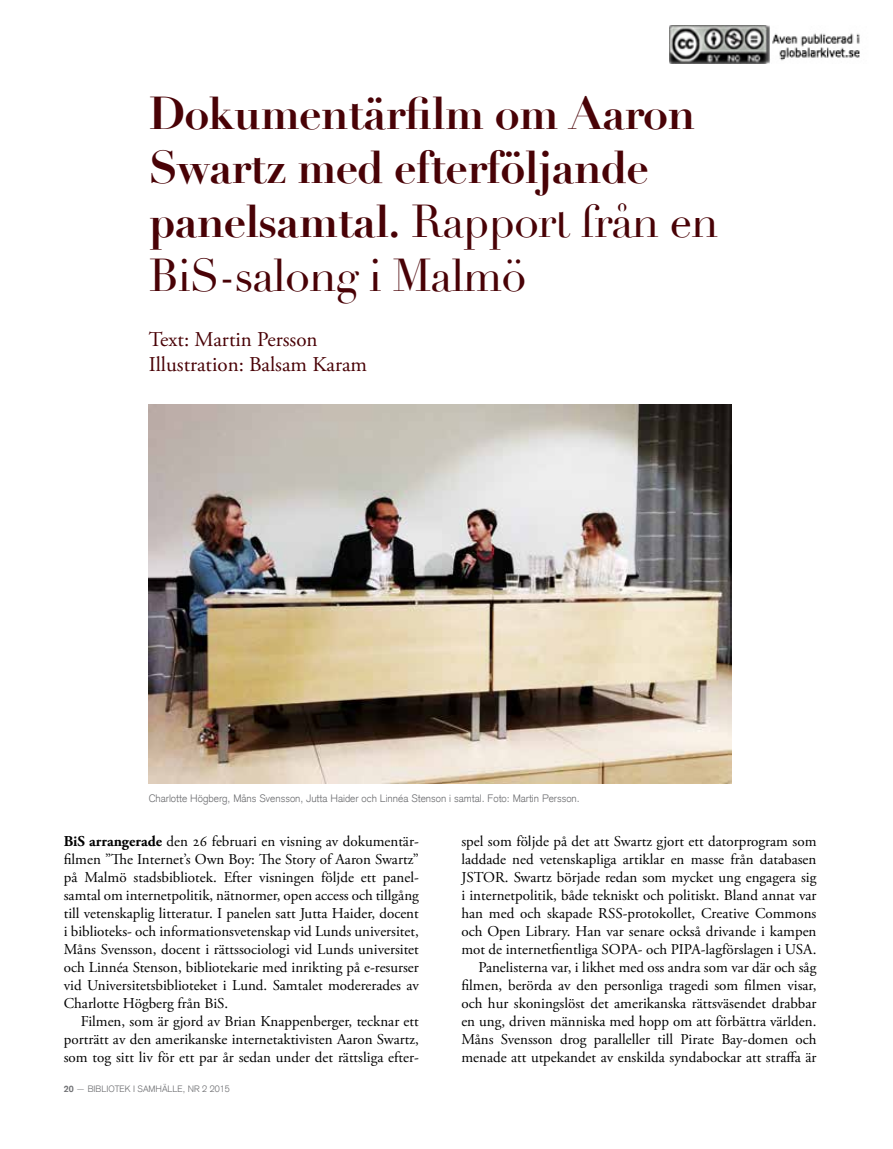
<style>
.page{position:relative;width:893px;height:1149px;background:#fff}
.page>*{position:absolute;margin:0;border:0;box-sizing:border-box;transform-origin:0 0}
.t1{font:700 45px/54px "Didot";letter-spacing:-.025em;color:#490206}
.t2{font:21px/25.2px "Adobe Garamond Pro";color:#490206}
.t3{font:15px/18px "Adobe Garamond Pro";color:#000;text-align:justify}
.t4{font:300 10.5px "Akzidenz Grotesk";color:#6d6e71}
.t5{font:300 9px "Akzidenz Grotesk";color:#6d6e71}
.s1{font-weight:400}
.s2{font-weight:700}
</style>
<div class="page">
<img style="left:149px;top:404px;width:582px;height:379px">
<img style="left:670px;top:25px;width:190px;height:39px">
<h1 class="t1" style="left:149px;top:86px;width:571px">Dokumentärfilm om Aaron<br>Swartz med efterföljande panelsamtal. <span class="s1">Rapport från en<br>BiS-salong i Malmö</span></h1>
<h2 class="t2" style="left:149px;top:327px;width:220px">Text: Martin Persson<br>Illustration: Balsam Karam</h2>
<p class="t4" style="left:149px;top:791px;width:432px">Charlotte Högberg, Måns Svensson, Jutta Haider och Linnéa Stenson i samtal. Foto: Martin Persson.</p>
<p class="t3" style="left:64px;top:832px;width:357px"><span class="s2">BiS arrangerade</span> den 26 februari en visning av dokumentär&shy;filmen ”The Internet’s Own Boy: The Story of Aaron Swartz” på Malmö stadsbibliotek. Efter visningen följde ett panel&shy;samtal om internetpolitik, nätnormer, open access och tillgång till vetenskaplig litteratur. I panelen satt Jutta Haider, docent i biblioteks- och informationsvetenskap vid Lunds universitet, Måns Svensson, docent i rättssociologi vid Lunds universitet och Linnéa Stenson, bibliotekarie med inrikting på e-resurser vid Universitetsbiblioteket i Lund. Samtalet modererades av Charlotte Högberg från BiS.</p>
<p class="t3" style="left:64px;top:1012px;width:357px;text-indent:17px">Filmen, som är gjord av Brian Knappenberger, tecknar ett porträtt av den amerikanske internetaktivisten Aaron Swartz, som tog sitt liv för ett par år sedan under det rättsliga efter-</p>
<p class="t5" style="left:64px;top:1082px;width:168px"><span class="s2">20</span> — BIBLIOTEK I SAMHÄLLE, NR 2 2015</p>
<p class="t3" style="left:461px;top:832px;width:357px;text-align:right">spel som följde på det att Swartz gjort ett datorprogram som laddade ned vetenskapliga artiklar en masse från databasen JSTOR. Swartz började redan som mycket ung engagera sig i internetpolitik, både tekniskt och politiskt. Bland annat var han med och skapade RSS-protokollet, Creative Commons och Open Library. Han var senare också drivande i kampen mot de internetfientliga SOPA- och PIPA-lagförslagen i USA.<br>Panelisterna var, i likhet med oss andra som var där och såg filmen, berörda av den personliga tragedi som filmen visar, och hur skoningslöst det amerikanska rättsväsendet drabbar en ung, driven människa med hopp om att förbättra världen.<br>Måns Svensson drog paralleller till Pirate Bay-domen och menade att utpekandet av enskilda syndabockar att straffa är</p>
</div>
